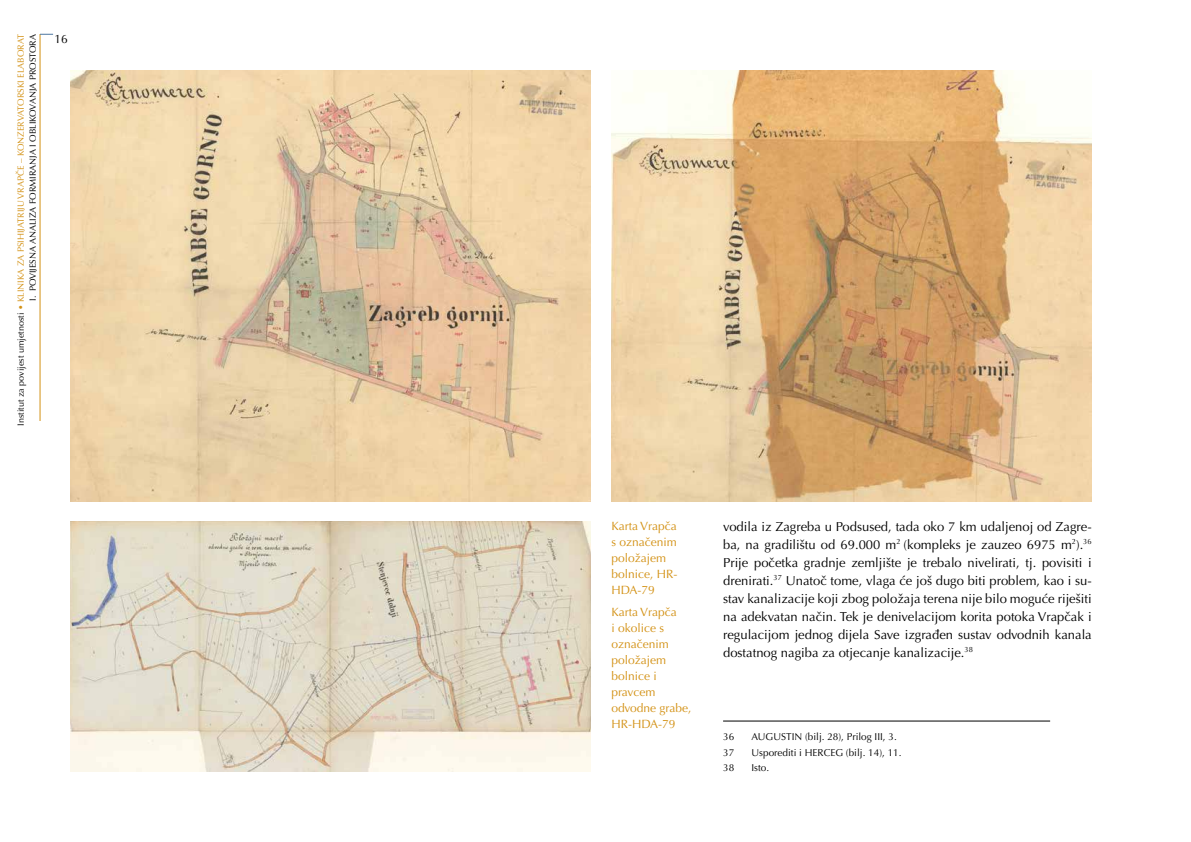
<style>
.page{position:relative;width:1191px;height:842px;background:#fff}
.page>*{position:absolute;margin:0;border:0;box-sizing:border-box;transform-origin:0 0}
.t1{font:13px/18px "Optima LT Pro";color:#000;text-align:justify}
.t2{font:12px/16px "Optima LT Pro";color:#d39114}
.t3{font:12px "Optima LT Pro";color:#000}
.t4{font:10px "Optima LT Pro";color:#000}
.t5{font:9px/11.8px "Optima LT Pro";color:#000;text-align:right}
.s1{color:#d39114}
</style>
<div class="page">
<hr style="left:40px;top:34px;width:1px;height:387px;background:#d39114">
<svg style="left:40px;top:34px;width:13px;height:1px"></svg>
<hr style="left:723px;top:721px;width:327px;height:1px;background:#000">
<img style="left:71px;top:71px;width:520px;height:430px">
<img style="left:611px;top:71px;width:480px;height:430px">
<img style="left:71px;top:521px;width:520px;height:250px">
<p class="t5" style="left:15px;top:426px;width:393px;rotate:-90deg">Institut za povijest umjetnosti <span class="s1">• KLINIKA ZA PSIHIJATRIJU VRAPČE – KONZERVATORSKI ELABORAT<br></span>I. POVIJESNA ANALIZA FORMIRANJA I OBLIKOVANJA PROSTORA</p>
<p class="t3" style="left:54px;top:31px;width:15px">16</p>
<p class="t2" style="left:611px;top:518px;width:68px">Karta Vrapča s označenim položajem bolnice, HR-<br>HDA-79</p>
<p class="t2" style="left:611px;top:603px;width:82px">Karta Vrapča<br>i okolice s označenim položajem bolnice i pravcem odvodne grabe,<br>HR-HDA-79</p>
<p class="t1" style="left:723px;top:517px;width:370px">vodila iz Zagreba u Podsused, tada oko 7 km udaljenoj od Zagre&shy;ba, na gradilištu od 69.000 m<sup>2</sup> (kompleks je zauzeo 6975 m<sup>2</sup>).<sup>36<br></sup>Prije početka gradnje zemljište je trebalo nivelirati, tj. povisiti i drenirati.<sup>37</sup> Unatoč tome, vlaga će još dugo biti problem, kao i su&shy;stav kanalizacije koji zbog položaja terena nije bilo moguće riješiti na adekvatan način. Tek je denivelacijom korita potoka Vrapčak i regulacijom jednog dijela Save izgrađen sustav odvodnih kanala dostatnog nagiba za otjecanje kanalizacije.<sup>38</sup></p>
<p class="t4" style="left:723px;top:730px;width:13px">36</p>
<p class="t4" style="left:751px;top:730px;width:147px">AUGUSTIN (bilj. 28), Prilog III, 3.</p>
<p class="t4" style="left:723px;top:746px;width:13px">37</p>
<p class="t4" style="left:751px;top:746px;width:152px">Usporediti i HERCEG (bilj. 14), 11.</p>
<p class="t4" style="left:723px;top:762px;width:13px">38</p>
<p class="t4" style="left:751px;top:762px;width:19px">Isto.</p>
</div>
